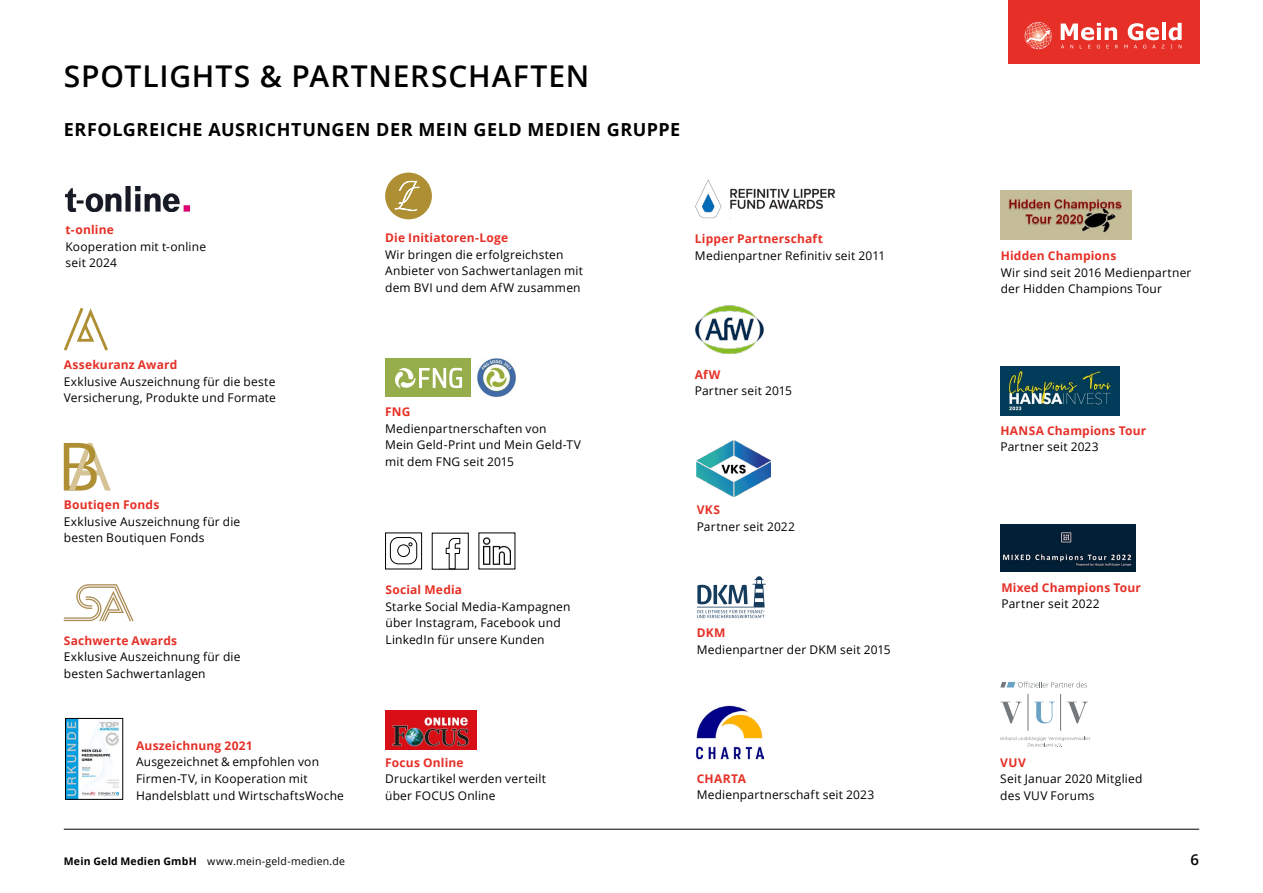
<style>
.page{position:relative;width:1263px;height:893px;background:#fff}
.page>*{position:absolute;margin:0;border:0;box-sizing:border-box;transform-origin:0 0}
.t1{font:600 30px "Open Sans";letter-spacing:.03em;color:#000}
.t2{font:700 18px "Open Sans";letter-spacing:.03em;color:#000}
.t3{font:600 15px "Open Sans";color:#000}
.t4{font:12px/16.5px "Open Sans";letter-spacing:.015em;color:#000}
.t5{font:700 12px "Open Sans";letter-spacing:.015em;color:#e63027}
.t6{font:10.5px "Open Sans";letter-spacing:.02em;color:#000}
.s1{font-weight:700}
</style>
<div class="page">
<div style="left:1008px;top:0;width:191px;height:64px;background:#e63027"></div>
<svg style="left:1024px;top:22px;width:158px;height:28px"></svg>
<hr style="left:64px;top:829px;width:1135px;height:1px;background:#000">
<svg style="left:1000px;top:682px;width:87px;height:5px"></svg>
<svg style="left:1000px;top:702px;width:21px;height:21px"></svg>
<svg style="left:1034px;top:702px;width:21px;height:21px"></svg>
<svg style="left:1066px;top:702px;width:22px;height:21px"></svg>
<hr style="left:1028px;top:694px;width:1px;height:37px;background:#73797c">
<hr style="left:1060px;top:694px;width:1px;height:37px;background:#73797c">
<svg style="left:1000px;top:736px;width:90px;height:11px"></svg>
<img style="left:1000px;top:524px;width:135px;height:48px">
<div style="left:1000px;top:190px;width:132px;height:49px;background:#c5bd98"></div>
<img style="left:1008px;top:197px;width:114px;height:36px">
<img style="left:1000px;top:366px;width:119px;height:50px">
<img style="left:695px;top:305px;width:68px;height:49px">
<img style="left:697px;top:441px;width:73px;height:55px">
<img style="left:697px;top:705px;width:66px;height:55px">
<img style="left:695px;top:179px;width:140px;height:40px">
<svg style="left:697px;top:576px;width:69px;height:42px"></svg>
<img style="left:67px;top:720px;width:53px;height:77px">
<div style="left:65px;top:718px;width:58px;height:81px;border:1px solid #000"></div>
<svg style="left:64px;top:443px;width:47px;height:47px"></svg>
<svg style="left:63px;top:307px;width:45px;height:44px"></svg>
<svg style="left:64px;top:584px;width:70px;height:37px"></svg>
<img style="left:65px;top:187px;width:124px;height:25px">
<div style="left:385px;top:173px;width:47px;height:46px;background:#ae8f33;border-radius:50%"></div>
<svg style="left:394px;top:180px;width:26px;height:32px"></svg>
<img style="left:385px;top:711px;width:92px;height:39px">
<div style="left:386px;top:358px;width:85px;height:39px;background:#95ad4a"></div>
<svg style="left:395px;top:368px;width:67px;height:21px"></svg>
<img style="left:477px;top:358px;width:38px;height:39px">
<div style="left:385px;top:533px;width:37px;height:36px;border:1px solid #000"></div>
<div style="left:432px;top:533px;width:37px;height:37px;border:1px solid #000"></div>
<img style="left:484px;top:538px;width:26px;height:26px">
<svg style="left:445px;top:537px;width:16px;height:33px"></svg>
<svg style="left:389px;top:537px;width:29px;height:28px"></svg>
<h1 class="t1" style="left:64px;top:55px;width:527px">SPOTLIGHTS &amp; PARTNERSCHAFTEN</h1>
<h2 class="t2" style="left:64px;top:117px;width:618px">ERFOLGREICHE AUSRICHTUNGEN DER MEIN GELD MEDIEN GRUPPE</h2>
<p class="t5" style="left:66px;top:221px;width:50px">t-online</p>
<p class="t4" style="left:66px;top:238px;width:142px">Kooperation mit t-online seit 2024</p>
<p class="t5" style="left:64px;top:357px;width:115px">Assekuranz Award</p>
<p class="t4" style="left:64px;top:373px;width:214px">Exklusive Auszeichnung für die beste<br>Versicherung, Produkte und Formate</p>
<p class="t5" style="left:64px;top:497px;width:97px">Boutiqen Fonds</p>
<p class="t4" style="left:64px;top:513px;width:178px">Exklusive Auszeichnung für die besten Boutiquen Fonds</p>
<p class="t5" style="left:64px;top:632px;width:115px">Sachwerte Awards</p>
<p class="t4" style="left:64px;top:648px;width:178px">Exklusive Auszeichnung für die besten Sachwertanlagen</p>
<p class="t5" style="left:136px;top:737px;width:118px">Auszeichnung 2021</p>
<p class="t4" style="left:136px;top:754px;width:209px">Ausgezeichnet &amp; empfohlen von<br>Firmen-TV, in Kooperation mit<br>Handelsblatt und WirtschaftsWoche</p>
<p class="t5" style="left:385px;top:229px;width:124px">Die Initiatoren-Loge</p>
<p class="t4" style="left:385px;top:246px;width:200px">Wir bringen die erfolgreichsten<br>Anbieter von Sachwertanlagen mit dem BVI und dem AfW zusammen</p>
<p class="t5" style="left:385px;top:403px;width:27px">FNG</p>
<p class="t4" style="left:385px;top:420px;width:197px">Medienpartnerschaften von<br>Mein Geld-Print und Mein Geld-TV mit dem FNG seit 2015</p>
<p class="t5" style="left:385px;top:581px;width:78px">Social Media</p>
<p class="t4" style="left:385px;top:598px;width:187px">Starke Social Media-Kampagnen über Instagram, Facebook und<br>LinkedIn für unsere Kunden</p>
<p class="t5" style="left:385px;top:754px;width:80px">Focus Online</p>
<p class="t4" style="left:385px;top:770px;width:162px">Druckartikel werden verteilt über FOCUS Online</p>
<p class="t5" style="left:695px;top:230px;width:129px">Lipper Partnerschaft</p>
<p class="t4" style="left:695px;top:247px;width:192px">Medienpartner Refinitiv seit 2011</p>
<p class="t5" style="left:695px;top:366px;width:27px">AfW</p>
<p class="t4" style="left:695px;top:382px;width:99px">Partner seit 2015</p>
<p class="t5" style="left:697px;top:501px;width:25px">VKS</p>
<p class="t4" style="left:697px;top:518px;width:100px">Partner seit 2022</p>
<p class="t5" style="left:697px;top:624px;width:30px">DKM</p>
<p class="t4" style="left:697px;top:641px;width:195px">Medienpartner der DKM seit 2015</p>
<p class="t5" style="left:697px;top:770px;width:51px">CHARTA</p>
<p class="t4" style="left:697px;top:786px;width:179px">Medienpartnerschaft seit 2023</p>
<p class="t5" style="left:1001px;top:247px;width:117px">Hidden Champions</p>
<p class="t4" style="left:1001px;top:264px;width:192px">Wir sind seit 2016 Medienpartner der Hidden Champions Tour</p>
<p class="t5" style="left:1000px;top:422px;width:147px">HANSA Champions Tour</p>
<p class="t4" style="left:1000px;top:438px;width:100px">Partner seit 2023</p>
<p class="t5" style="left:1001px;top:579px;width:141px">Mixed Champions Tour</p>
<p class="t4" style="left:1001px;top:595px;width:100px">Partner seit 2022</p>
<p class="t5" style="left:1000px;top:754px;width:27px">VUV</p>
<p class="t4" style="left:1000px;top:770px;width:144px">Seit Januar 2020 Mitglied des VUV Forums</p>
<p class="t6" style="left:64px;top:854px;width:283px"><span class="s1">Mein Geld Medien GmbH</span> www.mein-geld-medien.de</p>
<p class="t3" style="left:1190px;top:849px;width:10px">6</p>
</div>
